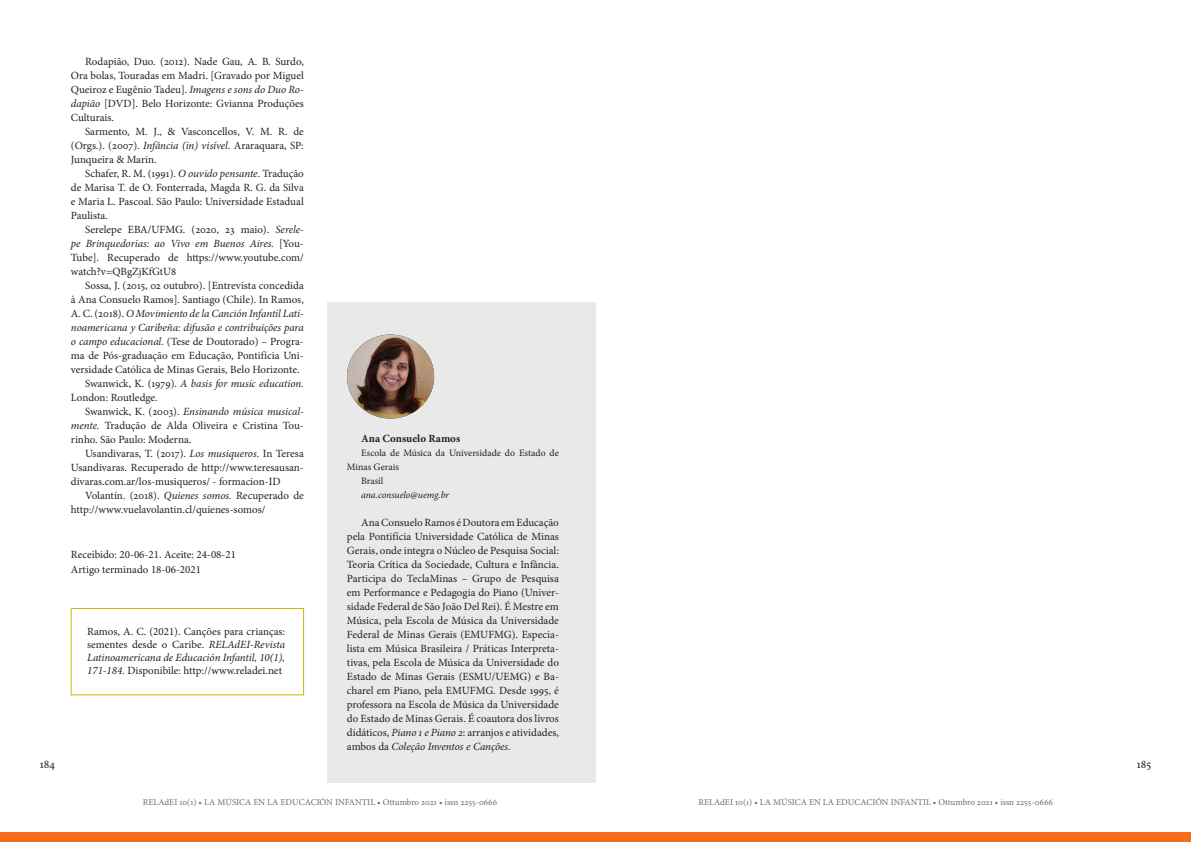
<style>
.page{position:relative;width:1191px;height:842px;background:#fff}
.page>*{position:absolute;margin:0;border:0;box-sizing:border-box;transform-origin:0 0}
.t1{font:12px "Minion Pro";letter-spacing:-.005em;color:#231f20}
.Stile_di_paragrafo_1{font:11px/14px "Minion Pro";color:#231f20;text-align:justify}
.Stile_di_paragrafo_1-2{font:700 11px "Minion Pro";color:#231f20}
.Stile_di_paragrafo_1-3{font:9.8px/14px "Minion Pro";color:#231f20}
.Stile_di_paragrafo_1-4{font:italic 9.8px "Minion Pro";letter-spacing:-.005em;color:#231f20}
.t2{font:9px "Minion Pro";color:#6c6d70}
.s1{font-style:italic}
</style>
<div class="page">
<div style="left:0;top:833px;width:1191px;height:9px;background:#f36d1d"></div>
<div style="left:71px;top:608px;width:233px;height:87px;border:1px solid #caba05"></div>
<div style="left:326px;top:302px;width:269px;height:480px;background:#e9e9e9"></div>
<img style="left:347px;top:334px;width:87px;height:84px">
<p class="Stile_di_paragrafo_1" style="left:71px;top:54px;width:234px;text-indent:14px">Rodapião, Duo. (2012). Nade Gau, A. B. Surdo, Ora bolas, Touradas em Madri. [Gravado por Miguel Queiroz e Eugênio Tadeu]. <span class="s1">Imagens e sons do Duo Ro&shy;dapião</span> [DVD]. Belo Horizonte: Gvianna Produções Culturais.</p>
<p class="Stile_di_paragrafo_1" style="left:71px;top:124px;width:234px;text-indent:14px">Sarmento, M. J., &amp; Vasconcellos, V. M. R. de (Orgs.). (2007). <span class="s1">Infância (in) visível</span>. Araraquara, SP:<br>Junqueira &amp; Marin.</p>
<p class="Stile_di_paragrafo_1" style="left:71px;top:166px;width:234px;text-indent:14px">Schafer, R. M. (1991). <span class="s1">O ouvido pensante</span>. Tradução de Marisa T. de O. Fonterrada, Magda R. G. da Silva e Maria L. Pascoal. São Paulo: Universidade Estadual Paulista.</p>
<p class="Stile_di_paragrafo_1" style="left:71px;top:222px;width:234px;text-indent:14px">Serelepe EBA/UFMG. (2020, 23 maio). <span class="s1">Serele&shy;pe Brinquedorias: ao Vivo em Buenos Aires.</span> [You-Tube]. Recuperado de https://www.youtube.com/ watch?v=QBgZjKfGtU8</p>
<p class="Stile_di_paragrafo_1" style="left:71px;top:278px;width:234px;text-indent:14px">Sossa, J. (2015, 02 outubro). [Entrevista concedida à Ana Consuelo Ramos]. Santiago (Chile). In Ramos, A. C. (2018). <span class="s1">O Movimiento de la Canción Infantil Lati&shy;noamericana y Caribeña: difusão e contribuições para o campo educacional.</span> (Tese de Doutorado) – Progra&shy;ma de Pós-graduação em Educação, Pontifícia Uni&shy;versidade Católica de Minas Gerais, Belo Horizonte.</p>
<p class="Stile_di_paragrafo_1" style="left:71px;top:376px;width:234px;text-indent:14px">Swanwick, K. (1979). <span class="s1">A basis for music education.<br></span>London: Routledge.</p>
<p class="Stile_di_paragrafo_1" style="left:71px;top:404px;width:234px;text-indent:14px">Swanwick, K. (2003). <span class="s1">Ensinando música musical&shy;mente.</span> Tradução de Alda Oliveira e Cristina Tou&shy;rinho. São Paulo: Moderna.</p>
<p class="Stile_di_paragrafo_1" style="left:71px;top:446px;width:234px;text-indent:14px">Usandivaras, T. (2017). <span class="s1">Los musiqueros</span>. In Teresa Usandivaras. Recuperado de http://www.teresausan&shy;divaras.com.ar/los-musiqueros/ - formacion-ID</p>
<p class="Stile_di_paragrafo_1" style="left:71px;top:488px;width:234px;text-indent:14px">Volantín. (2018). <span class="s1">Quienes somos.</span> Recuperado de http://www.vuelavolantin.cl/quienes-somos/</p>
<p class="Stile_di_paragrafo_1" style="left:71px;top:548px;width:167px">Receibido: 20-06-21. Aceite: 24-08-21</p>
<p class="Stile_di_paragrafo_1" style="left:71px;top:562px;width:132px">Artigo terminado 18-06-2021</p>
<p class="Stile_di_paragrafo_1" style="left:87px;top:625px;width:199px;line-height:13.2px">Ramos, A. C. (2021). Canções para crianças: sementes desde o Caribe. <span class="s1">RELAdEI-Revista Latinoamericana de Educación Infantil, 10(1), 171-184.</span> Disponibile: http://www.reladei.net</p>
<p class="Stile_di_paragrafo_1-2" style="left:361px;top:431px;width:101px">Ana Consuelo Ramos</p>
<p class="Stile_di_paragrafo_1-3" style="left:347px;top:446px;width:213px;text-indent:14px">Escola de Música da Universidade do Estado de<br>Minas Gerais</p>
<p class="Stile_di_paragrafo_1-3" style="left:361px;top:474px;width:24px">Brasil</p>
<p class="Stile_di_paragrafo_1-4" style="left:361px;top:488px;width:89px">ana.consuelo@uemg.br</p>
<p class="Stile_di_paragrafo_1" style="left:347px;top:516px;width:213px;text-indent:14px">Ana Consuelo Ramos é Doutora em Educação pela Pontifícia Universidade Católica de Minas Gerais, onde integra o Núcleo de Pesquisa Social:<br>Teoria Crítica da Sociedade, Cultura e Infância.<br>Participa do TeclaMinas – Grupo de Pesquisa em Performance e Pedagogia do Piano (Univer&shy;sidade Federal de São João Del Rei). É Mestre em Música, pela Escola de Música da Universidade Federal de Minas Gerais (EMUFMG). Especia&shy;lista em Música Brasileira / Práticas Interpreta&shy;tivas, pela Escola de Música da Universidade do Estado de Minas Gerais (ESMU/UEMG) e Ba&shy;charel em Piano, pela EMUFMG. Desde 1995, é professora na Escola de Música da Universidade do Estado de Minas Gerais. É coautora dos livros didáticos, <span class="s1">Piano 1 e Piano 2</span>: arranjos e atividades, ambos da <span class="s1">Coleção Inventos e Canções.</span></p>
<p class="t1" style="left:40px;top:756px;width:17px">184</p>
<p class="t1" style="left:1136px;top:756px;width:16px">185</p>
<p class="t2" style="left:143px;top:796px;width:356px">RELAdEI 10(1) • LA MÚSICA EN LA EDUCACIÓN INFANTIL • Ottumbro 2021 • issn 2255-0666</p>
<p class="t2" style="left:698px;top:796px;width:356px">RELAdEI 10(1) • LA MÚSICA EN LA EDUCACIÓN INFANTIL • Ottumbro 2021 • issn 2255-0666</p>
</div>
